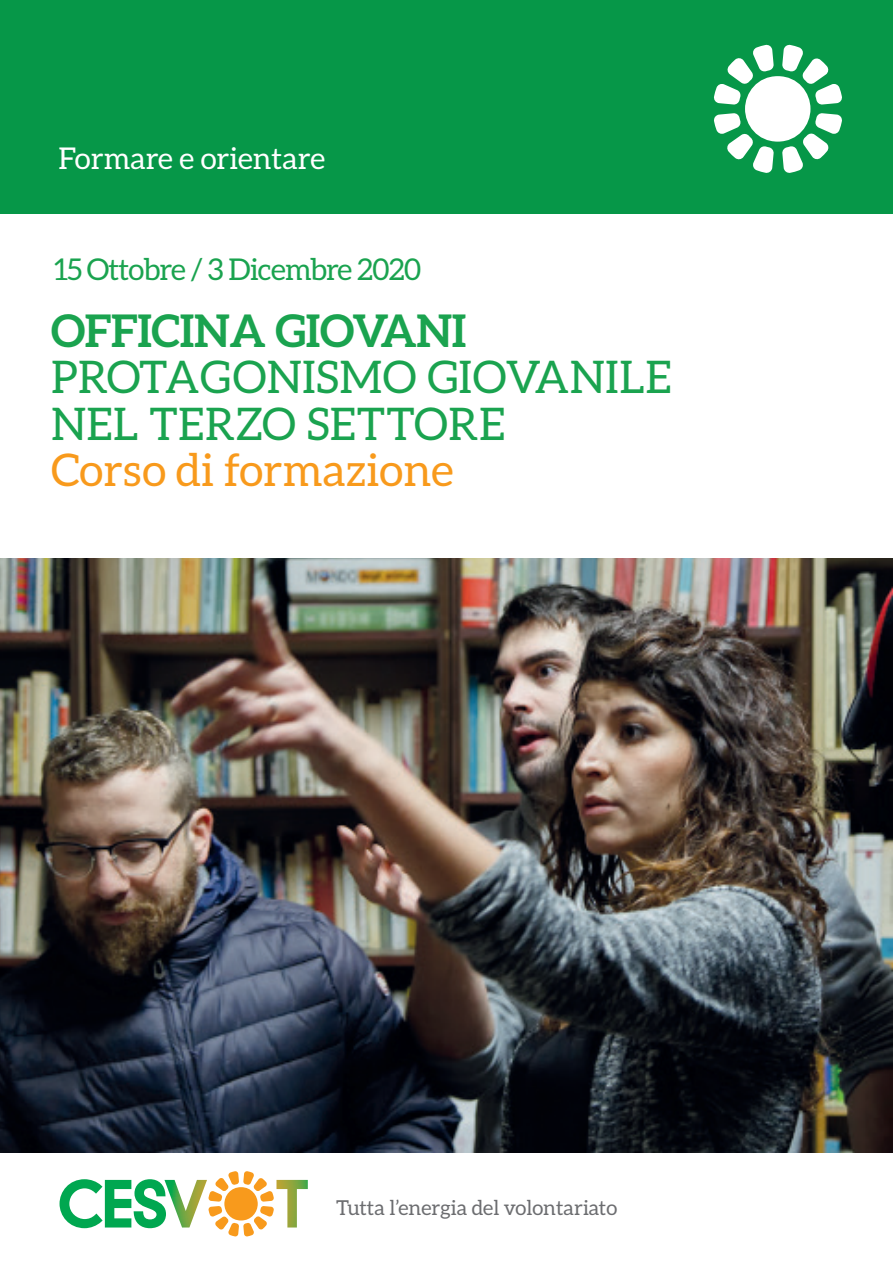
<style>
.page{position:relative;width:893px;height:1263px;background:#fff}
.page>*{position:absolute;margin:0;border:0;box-sizing:border-box;transform-origin:0 0}
.t1{font:45px "Aleo";letter-spacing:.01em;color:#1aa34f}
.t2{font:45px "Aleo";color:#f89a1c}
.t3{font:700 45px "Aleo";letter-spacing:-.01em;color:#1aa34f}
.t4{font:30px "Aleo";letter-spacing:-.03em;color:#1aa34f}
.t5{font:30px "Aleo";color:#fff}
.t6{font:20.55px "Aleo";color:#6c6d70}
</style>
<div class="page">
<div style="left:0;top:0;width:893px;height:213px;background:#069748"></div>
<div style="left:745px;top:76px;width:65px;height:66px;background:#fff;border-radius:50%"></div>
<svg style="left:714px;top:113px;width:60px;height:60px"></svg>
<svg style="left:782px;top:44px;width:60px;height:61px"></svg>
<svg style="left:714px;top:44px;width:60px;height:61px"></svg>
<svg style="left:782px;top:113px;width:60px;height:60px"></svg>
<svg style="left:60px;top:1171px;width:248px;height:66px"></svg>
<img style="left:0;top:558px;width:893px;height:594px">
<p class="t5" style="left:58px;top:141px;width:268px">Formare e orientare</p>
<p class="t4" style="left:54px;top:253px;width:369px">15 Ottobre / 3 Dicembre 2020</p>
<p class="t3" style="left:51px;top:304px;width:417px">OFFICINA GIOVANI</p>
<p class="t1" style="left:51px;top:352px;width:622px">PROTAGONISMO GIOVANILE</p>
<p class="t1" style="left:51px;top:398px;width:456px">NEL TERZO SETTORE</p>
<p class="t2" style="left:51px;top:445px;width:404px">Corso di formazione</p>
<p class="t6" style="left:336px;top:1196px;width:283px">Tutta l’energia del volontariato</p>
</div>
